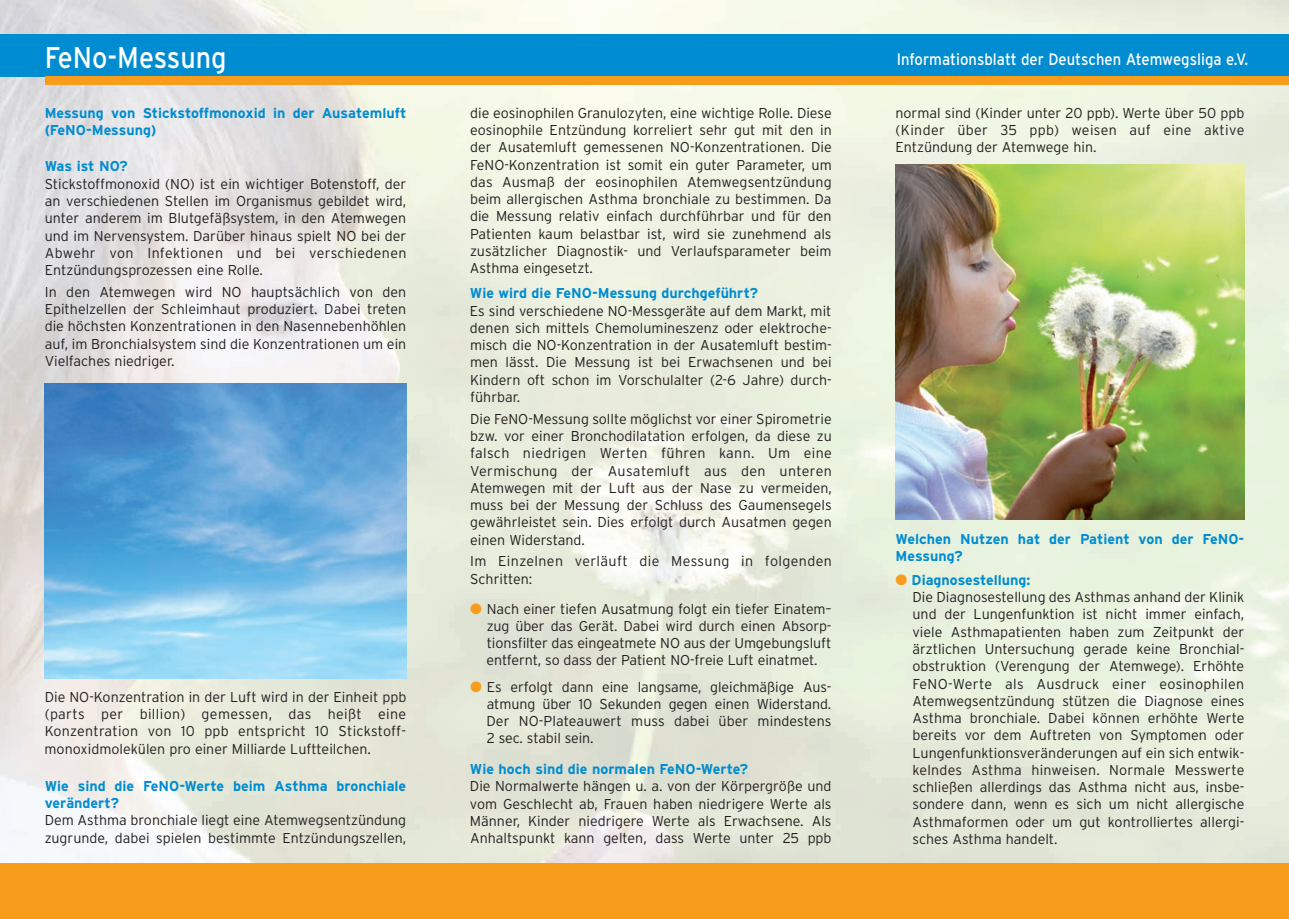
<style>
.page{position:relative;width:1289px;height:919px;background:#fff}
.page>*{position:absolute;margin:0;border:0;box-sizing:border-box;transform-origin:0 0}
.t1{font:30px "Interstate";color:#fff;scale:.9 1}
.t2{font:16.5px "Interstate";color:#fff;scale:.9 1}
.t3{font:300 14.25px/17.2px "Interstate";color:#231f20;text-align:justify}
.t4{font:700 14.25px/17.2px "Interstate";color:#008cd0}
.t5{font:300 14.25px/17.2px "Interstate";letter-spacing:.025em;color:#231f20}
.s1{color:#f89c1c}
.s2{font-weight:700;color:#008cd0}
</style>
<div class="page">
<img style="left:0;top:0;width:1288px;height:863px">
<div style="left:0;top:34px;width:1288px;height:43px;background:#008cd0"></div>
<div style="left:0;top:863px;width:1288px;height:55px;background:#f89c1c"></div>
<div style="left:46px;top:77px;width:1242px;height:8px;background:#f89c1c"></div>
<img style="left:45px;top:383px;width:361px;height:295px">
<img style="left:896px;top:164px;width:348px;height:355px">
<h1 class="t1" style="left:45px;top:40px;width:204px">FeNo-Messung</h1>
<p class="t2" style="left:896px;top:50px;width:392px">Informationsblatt der Deutschen Atemwegsliga e.V.</p>
<p class="t4" style="left:45px;top:104px;width:363px">Messung von Stickstoffmonoxid in der Aus atemluft (FeNO-Messung)</p>
<p class="t4" style="left:45px;top:158px;width:85px">Was ist NO?</p>
<p class="t3" style="left:45px;top:175px;width:363px">Stickstoffmonoxid (NO) ist ein wichtiger Botenstoff, der an verschiedenen Stellen im Organismus gebildet wird, unter anderem im Blutgefäßsystem, in den Atemwegen und im Nervensystem. Darüber hinaus spielt NO bei der Abwehr von Infektionen und bei verschiedenen Entzündungsprozessen eine Rolle.</p>
<p class="t3" style="left:45px;top:283px;width:363px">In den Atemwegen wird NO hauptsächlich von den Epithelzellen der Schleimhaut produziert. Dabei treten die höchsten Konzentrationen in den Nasennebenhöhlen auf, im Bronchialsystem sind die Konzentrationen um ein Vielfaches niedriger.</p>
<p class="t3" style="left:895px;top:104px;width:350px">normal sind (Kinder unter 20 ppb). Werte über 50 ppb (Kinder über 35 ppb) weisen auf eine aktive Entzündung der Atemwege hin.</p>
<p class="t3" style="left:470px;top:104px;width:363px">die eosinophilen Granulozyten, eine wichtige Rolle. Diese eosinophile Entzündung korreliert sehr gut mit den in der Ausatemluft gemessenen NO-Konzentrationen. Die FeNO-Konzentration ist somit ein guter Parameter, um das Ausmaß der eosinophilen Atemwegsentzündung beim allergischen Asthma bronchiale zu bestimmen. Da die Messung relativ einfach durchführbar und für den Patienten kaum belastbar ist, wird sie zunehmend als zusätzlicher Diagnostik- und Verlaufsparameter beim Asthma eingesetzt.</p>
<p class="t4" style="left:470px;top:285px;width:290px">Wie wird die FeNO-Messung durchgeführt?</p>
<p class="t3" style="left:470px;top:302px;width:363px">Es sind verschiedene NO-Messgeräte auf dem Markt, mit denen sich mittels Chemolumineszenz oder elektroche&shy;misch die NO-Konzentration in der Aus atemluft bestim&shy;men lässt. Die Messung ist bei Erwachsenen und bei Kindern oft schon im Vorschulalter (2-6 Jahre) durch&shy;führbar.</p>
<p class="t3" style="left:470px;top:410px;width:363px">Die FeNO-Messung sollte möglichst vor einer Spirometrie bzw. vor einer Bronchodilatation erfolgen, da diese zu falsch niedrigen Werten führen kann. Um eine Vermischung der Ausatemluft aus den unteren Atemwegen mit der Luft aus der Nase zu vermeiden, muss bei der Messung der Schluss des Gaumensegels gewährleistet sein. Dies erfolgt durch Ausatmen gegen einen Widerstand.</p>
<p class="t5" style="left:470px;top:552px;width:363px">Im Einzelnen verläuft die Messung in folgenden<br>Schritten:</p>
<p class="t3" style="left:486px;top:600px;width:346px;text-indent:-17px"><span class="s1">●</span> Nach einer tiefen Ausatmung folgt ein tiefer Einatem– zug über das Gerät. Dabei wird durch einen Absorp - tions filter das eingeatmete NO aus der Umgebungs luft entfernt, so dass der Patient NO-freie Luft einatmet.</p>
<p class="t3" style="left:486px;top:678px;width:346px;text-indent:-16px"><span class="s1">●</span> Es erfolgt dann eine langsame, gleichmäßige Aus - atmung über 10 Sekunden gegen einen Widerstand.<br>Der NO-Plateauwert muss dabei über mindestens 2 sec. stabil sein.</p>
<p class="t4" style="left:470px;top:760px;width:279px">Wie hoch sind die normalen FeNO-Werte?</p>
<p class="t3" style="left:470px;top:777px;width:363px">Die Normalwerte hängen u. a. von der Körpergröße und vom Geschlecht ab, Frauen haben niedrigere Werte als Männer, Kinder niedrigere Werte als Erwachsene. Als Anhaltspunkt kann gelten, dass Werte unter 25 ppb</p>
<p class="t4" style="left:895px;top:530px;width:350px">Welchen Nutzen hat der Patient von der FeNO-<br>Messung?</p>
<p class="t3" style="left:912px;top:571px;width:333px;text-align:left;text-indent:-17px"><span class="s1">●</span> <span class="s2">Diagnosestellung:<br></span>Die Diagnosestellung des Asthmas anhand der Klinik und der Lungenfunktion ist nicht immer einfach, viele Asthmapatienten haben zum Zeitpunkt der ärztlichen Untersuchung gerade keine Bronchial - obstruktion (Verengung der Atemwege). Erhöhte FeNO-Werte als Ausdruck einer eosinophilen Atemwegsentzündung stützen die Diagnose eines Asthma bronchiale. Dabei können erhöhte Werte bereits vor dem Auftreten von Symptomen oder Lungenfunktionsveränderungen auf ein sich entwik&shy;kelndes Asthma hinweisen. Normale Messwerte schließen allerdings das Asthma nicht aus, insbe&shy;sondere dann, wenn es sich um nicht allergische Asthmaformen oder um gut kontrolliertes allergi&shy;sches Asthma handelt.</p>
<p class="t3" style="left:45px;top:688px;width:363px">Die NO-Konzentration in der Luft wird in der Einheit ppb (parts per billion) gemessen, das heißt eine Konzentration von 10 ppb entspricht 10 Stick stoff - monoxidmolekülen pro einer Milliarde Luftteilchen.</p>
<p class="t4" style="left:45px;top:777px;width:363px">Wie sind die FeNO-Werte beim Asthma bronchiale verändert?</p>
<p class="t3" style="left:45px;top:811px;width:363px">Dem Asthma bronchiale liegt eine Atemwegsentzündung zugrunde, dabei spielen bestimmte Entzündungszellen,</p>
</div>
